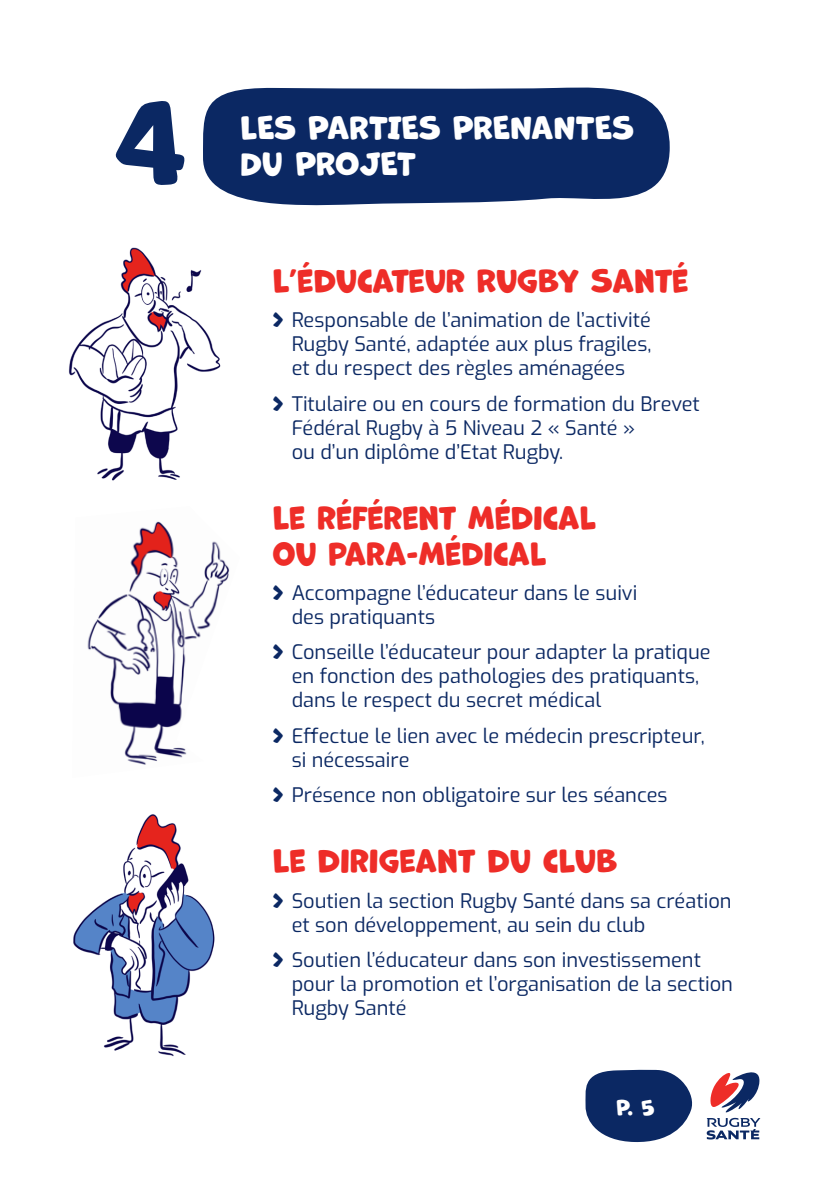
<style>
.page{position:relative;width:840px;height:1191px;background:#fff}
.page>*{position:absolute;margin:0;border:0;box-sizing:border-box;transform-origin:0 0}
.t1{font:30px/36px "Marvin Round";color:#ee2d28}
.t2{font:30px/36px "Marvin Round";color:#fff}
.t3{font:20px/24px "Exo";color:#0b2863}
.t4{font:20px "Marvin Round";color:#fff}
.s1{font-family:"Marvin Round"}
</style>
<div class="page">
<svg style="left:585px;top:1069px;width:108px;height:73px"></svg>
<svg style="left:706px;top:1072px;width:54px;height:67px"></svg>
<img style="left:73px;top:814px;width:142px;height:242px">
<svg style="left:203px;top:87px;width:466px;height:119px;fill:#0b2863"></svg>
<img style="left:68px;top:247px;width:153px;height:234px">
<img style="left:87px;top:521px;width:143px;height:244px">
<p class="t2" style="left:240px;top:111px;width:395px">LES PARTIES PRENANTES<br>DU PROJET</p>
<p class="t1" style="left:272px;top:263px;width:417px">L’ÉDUCATEUR RUGBY SANTÉ</p>
<p class="t3" style="left:291px;top:307px;width:361px;text-align:justify;text-indent:-19px"><span class="s1">&gt;</span> Responsable de l’animation de l’activité Rugby Santé, adaptée aux plus fragiles, et du respect des règles aménagées</p>
<p class="t3" style="left:291px;top:390px;width:409px;text-indent:-19px"><span class="s1">&gt;</span> Titulaire ou en cours de formation du Brevet<br>Fédéral Rugby à 5 Niveau 2 « Santé »<br>ou d’un diplôme d’Etat Rugby.</p>
<p class="t1" style="left:272px;top:500px;width:325px">LE RÉFÉRENT MÉDICAL<br>OU PARA-MÉDICAL</p>
<p class="t3" style="left:291px;top:580px;width:347px;text-indent:-19px"><span class="s1">&gt;</span> Accompagne l’éducateur dans le suivi des pratiquants</p>
<p class="t3" style="left:291px;top:639px;width:420px;text-indent:-19px"><span class="s1">&gt;</span> Conseille l’éducateur pour adapter la pratique en fonction des pathologies des pratiquants, dans le respect du secret médical</p>
<p class="t3" style="left:291px;top:722px;width:414px;text-indent:-19px"><span class="s1">&gt;</span> Effectue le lien avec le médecin prescripteur, si nécessaire</p>
<p class="t3" style="left:272px;top:782px;width:396px"><span class="s1">&gt;</span> Présence non obligatoire sur les séances</p>
<p class="t1" style="left:272px;top:844px;width:346px">LE DIRIGEANT DU CLUB</p>
<p class="t3" style="left:291px;top:887px;width:441px;text-indent:-19px"><span class="s1">&gt;</span> Soutien la section Rugby Santé dans sa création et son développement, au sein du club</p>
<p class="t3" style="left:291px;top:946px;width:442px;text-indent:-19px"><span class="s1">&gt;</span> Soutien l’éducateur dans son investissement pour la promotion et l’organisation de la section<br>Rugby Santé</p>
<p class="t4" style="left:616px;top:1096px;width:40px">P. 5</p>
</div>
